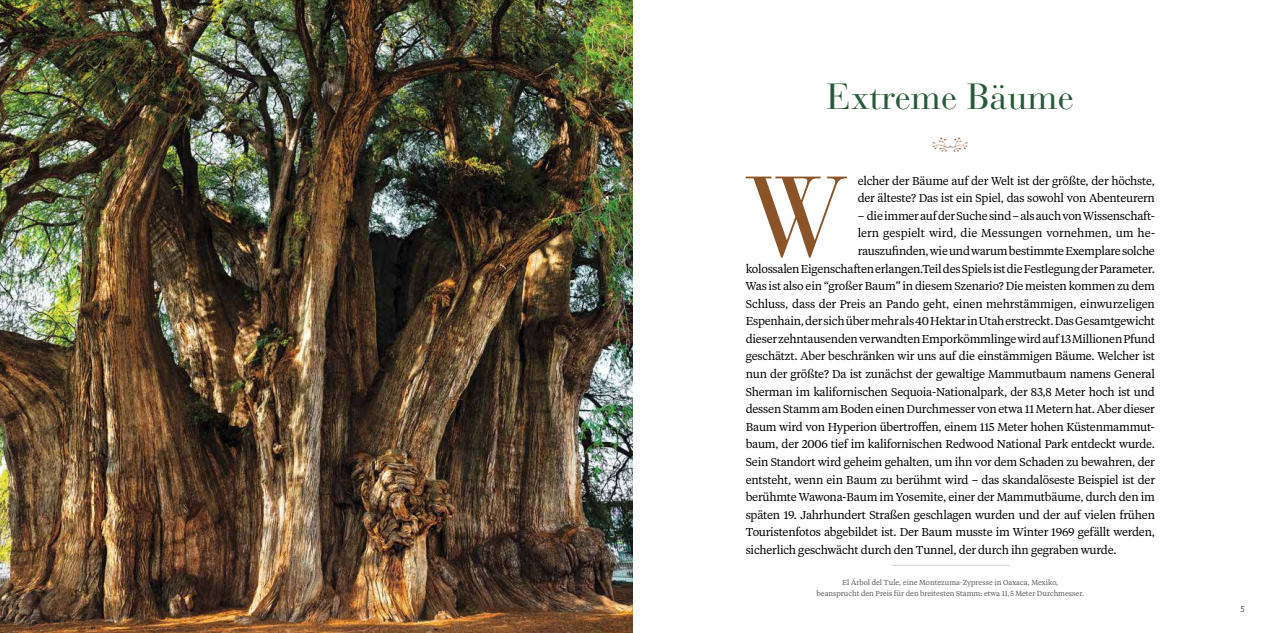
<style>
.page{position:relative;width:1265px;height:633px;background:#fff}
.page>*{position:absolute;margin:0;border:0;box-sizing:border-box;transform-origin:0 0}
.t1{font:111.1px "Bauer Bodoni Std";color:#8b5328}
.t2{font:36.2px "Bauer Bodoni Std";color:#275a39}
.t3{font:11.4px/17.6px "Grosvenor";letter-spacing:-.02em;color:#000}
.t4{font:11.4px "Grosvenor";letter-spacing:.005em;color:#000}
.t5{font:8.3px "Geograph";color:#4d4d4d}
.t6{font:7.2px/10.3px "Grosvenor";color:#5a5a5a;text-align:center}
</style>
<div class="page">
<img style="left:0;top:0;width:632px;height:632px">
<hr style="left:892px;top:564px;width:117px;height:1px;background:#cecece">
<h2 class="t2" style="left:826px;top:74px;width:248px">Extreme Bäume</h2>
<h1 class="t1" style="left:743px;top:150px;width:106px">W</h1>
<p class="t3" style="left:857px;top:171px;width:299px">elcher der Bäume auf der Welt ist der größte, der höchste, der älteste? Das ist ein Spiel, das sowohl von Abenteurern</p>
<p class="t3" style="left:857px;top:206px;width:299px">– die immer auf der Suche sind – als auch von Wissenschaft-</p>
<p class="t4" style="left:857px;top:225px;width:299px">lern gespielt wird, die Messungen vornehmen, um he-</p>
<p class="t3" style="left:857px;top:241px;width:299px">rauszufinden, wie und warum bestimmte Exemplare solche</p>
<p class="t3" style="left:745px;top:259px;width:411px">kolossalen Eigenschaften erlangen.Teil des Spiels ist die Festlegung der Parameter.</p>
<p class="t3" style="left:745px;top:277px;width:411px">Was ist also ein “großer Baum” in diesem Szenario? Die meisten kommen zu dem</p>
<p class="t3" style="left:745px;top:294px;width:411px">Schluss, dass der Preis an Pando geht, einen mehrstämmigen, einwurzeligen</p>
<p class="t3" style="left:745px;top:312px;width:411px">Espenhain, der sich über mehr als 40 Hektar in Utah erstreckt. Das Gesamtgewicht</p>
<p class="t3" style="left:745px;top:329px;width:411px">dieser zehntausenden verwandten Emporkömmlinge wird auf 13 Millionen Pfund</p>
<p class="t3" style="left:745px;top:347px;width:411px">geschätzt. Aber beschränken wir uns auf die einstämmigen Bäume. Welcher ist</p>
<p class="t3" style="left:745px;top:364px;width:411px">nun der größte? Da ist zunächst der gewaltige Mammutbaum namens General</p>
<p class="t3" style="left:745px;top:382px;width:411px">Sherman im kalifornischen Sequoia-Nationalpark, der 83,8 Meter hoch ist und</p>
<p class="t3" style="left:745px;top:399px;width:411px">dessen Stamm am Boden einen Durchmesser von etwa 11 Metern hat. Aber dieser</p>
<p class="t3" style="left:745px;top:417px;width:411px">Baum wird von Hyperion übertroffen, einem 115 Meter hohen Küstenmammut-</p>
<p class="t3" style="left:745px;top:435px;width:411px">baum, der 2006 tief im kalifornischen Redwood National Park entdeckt wurde.</p>
<p class="t3" style="left:745px;top:452px;width:411px">Sein Standort wird geheim gehalten, um ihn vor dem Schaden zu bewahren, der</p>
<p class="t3" style="left:745px;top:470px;width:411px">entsteht, wenn ein Baum zu berühmt wird – das skandalöseste Beispiel ist der</p>
<p class="t3" style="left:745px;top:487px;width:411px">berühmte Wawona-Baum im Yosemite, einer der Mammutbäume, durch den im</p>
<p class="t3" style="left:745px;top:505px;width:411px">späten 19. Jahrhundert Straßen geschlagen wurden und der auf vielen frühen</p>
<p class="t3" style="left:745px;top:522px;width:411px">Touristenfotos abgebildet ist. Der Baum musste im Winter 1969 gefällt werden,</p>
<p class="t3" style="left:745px;top:540px;width:372px">sicherlich geschwächt durch den Tunnel, der durch ihn gegraben wurde.</p>
<p class="t6" style="left:816px;top:577px;width:269px">El Árbol del Tule, eine Montezuma-Zypresse in Oaxaca, Mexiko,<br>beansprucht den Preis für den breitesten Stamm: etwa 11,5 Meter Durchmesser.</p>
<p class="t5" style="left:1240px;top:603px;width:6px">5</p>
</div>
